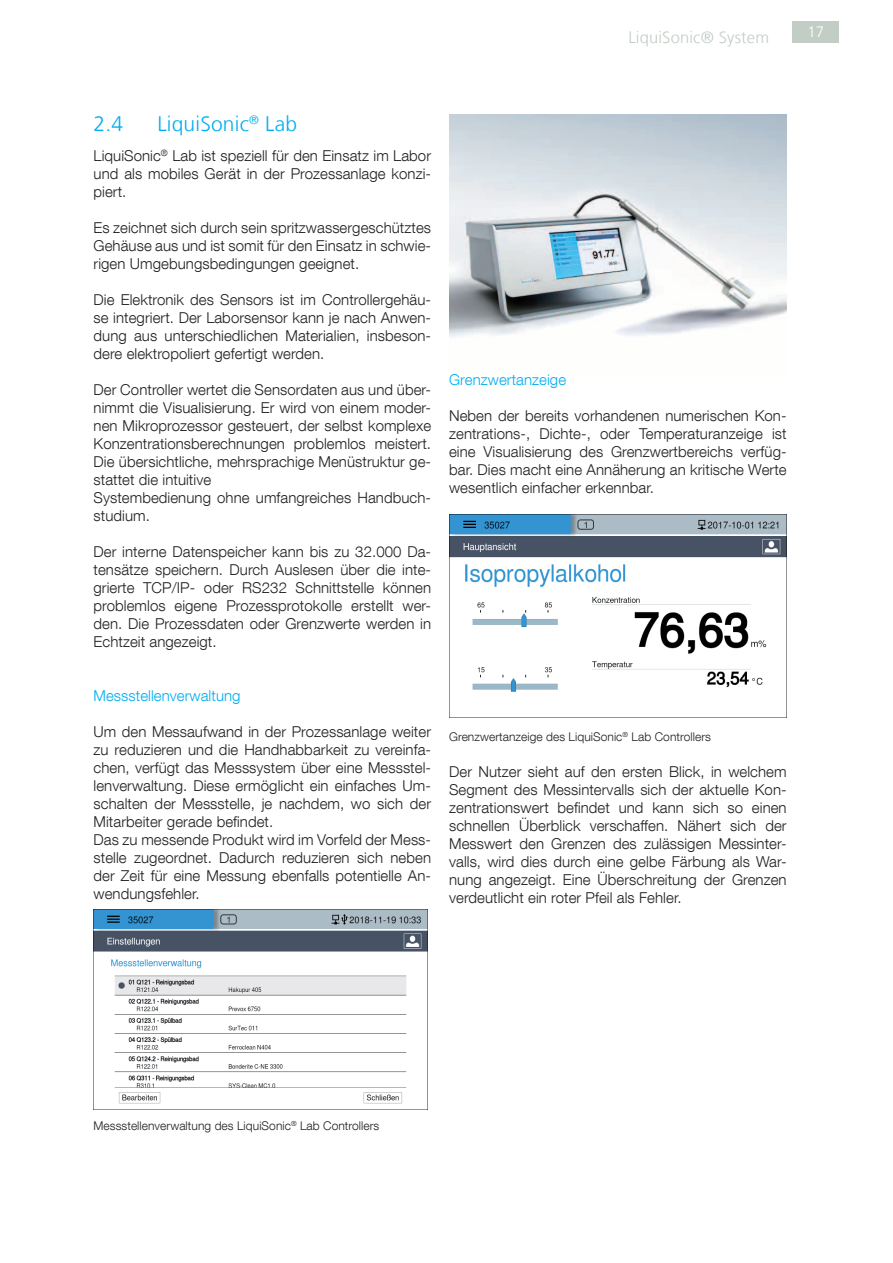
<style>
.page{position:relative;width:893px;height:1263px;background:#fff}
.page>*{position:absolute;margin:0;border:0;box-sizing:border-box;transform-origin:0 0}
.t1{font:300 21px "Frutiger LT Com";letter-spacing:.01em;color:#00aeef}
.t2{font:300 16.5px "Frutiger LT Com";letter-spacing:.01em;color:#c2cdc5}
.t3{font:300 15px/18px "Helvetica Neue LT Com";letter-spacing:.005em;color:#231f20;text-align:justify}
.t4{font:300 15px "Helvetica Neue LT Com";letter-spacing:.005em;color:#00aeef}
.t5{font:300 15px "Frutiger LT Com";color:#fff}
.t6{font:300 12px "Helvetica Neue LT Com";letter-spacing:.005em;color:#231f20}
</style>
<div class="page">
<div style="left:792px;top:21px;width:47px;height:22px;background:#c2cdc5"></div>
<img style="left:449px;top:115px;width:338px;height:223px">
<img style="left:94px;top:909px;width:333px;height:201px">
<img style="left:449px;top:514px;width:338px;height:203px">
<p class="t2" style="left:628px;top:27px;width:142px">LiquiSonic® System</p>
<p class="t5" style="left:808px;top:23px;width:18px">17</p>
<h1 class="t1" style="left:94px;top:111px;width:31px">2.4</h1>
<h1 class="t1" style="left:157px;top:111px;width:141px">LiquiSonic<sup>®</sup> Lab</h1>
<p class="t3" style="left:94px;top:147px;width:339px">LiquiSonic<sup>®</sup> Lab ist speziell für den Einsatz im Labor und als mobiles Gerät in der Prozessanlage konzi&shy;piert.</p>
<p class="t3" style="left:94px;top:219px;width:339px">Es zeichnet sich durch sein spritzwassergeschütztes Gehäuse aus und ist somit für den Einsatz in schwie&shy;rigen Umgebungsbedingungen geeignet.</p>
<p class="t3" style="left:94px;top:291px;width:339px">Die Elektronik des Sensors ist im Controllergehäu&shy;se integriert. Der Laborsensor kann je nach Anwen&shy;dung aus unterschiedlichen Materialien, insbeson&shy;dere elektropoliert gefertigt werden.</p>
<p class="t3" style="left:94px;top:381px;width:339px;text-align:left">Der Controller wertet die Sensordaten aus und über&shy;nimmt die Visualisierung. Er wird von einem moder&shy;nen Mikroprozessor gesteuert, der selbst komplexe Konzentrationsberechnungen problemlos meistert.<br>Die übersichtliche, mehrsprachige Menüstruktur ge&shy;stattet die intuitive<br>Systembedienung ohne umfangreiches Handbuch&shy;studium.</p>
<p class="t3" style="left:94px;top:543px;width:339px">Der interne Datenspeicher kann bis zu 32.000 Da&shy;tensätze speichern. Durch Auslesen über die inte&shy;grierte TCP/IP- oder RS232 Schnittstelle können problemlos eigene Prozessprotokolle erstellt wer&shy;den. Die Prozessdaten oder Grenzwerte werden in Echtzeit angezeigt.</p>
<p class="t4" style="left:94px;top:687px;width:149px">Messstellenverwaltung</p>
<p class="t3" style="left:94px;top:723px;width:339px;text-align:left">Um den Messaufwand in der Prozessanlage weiter zu reduzieren und die Handhabbarkeit zu vereinfa&shy;chen, verfügt das Messsystem über eine Messstel&shy;lenverwaltung. Diese ermöglicht ein einfaches Um&shy;schalten der Messstelle, je nachdem, wo sich der Mitarbeiter gerade befindet.<br>Das zu messende Produkt wird im Vorfeld der Mess&shy;stelle zugeordnet. Dadurch reduzieren sich neben der Zeit für eine Messung ebenfalls potentielle An&shy;wendungsfehler.</p>
<p class="t4" style="left:449px;top:370px;width:119px">Grenzwertanzeige</p>
<p class="t3" style="left:449px;top:406px;width:339px">Neben der bereits vorhandenen numerischen Kon&shy;zentrations-, Dichte-, oder Temperaturanzeige ist eine Visualisierung des Grenzwertbereichs verfüg&shy;bar. Dies macht eine Annäherung an kritische Werte wesentlich einfacher erkennbar.</p>
<p class="t6" style="left:449px;top:730px;width:263px">Grenzwertanzeige des LiquiSonic<sup>®</sup> Lab Controllers</p>
<p class="t3" style="left:449px;top:763px;width:339px">Der Nutzer sieht auf den ersten Blick, in welchem Segment des Messintervalls sich der aktuelle Kon&shy;zentrationswert befindet und kann sich so einen schnellen Überblick verschaffen. Nähert sich der Messwert den Grenzen des zulässigen Messinter&shy;valls, wird dies durch eine gelbe Färbung als War&shy;nung angezeigt. Eine Überschreitung der Grenzen verdeutlicht ein roter Pfeil als Fehler.</p>
<p class="t6" style="left:94px;top:1118px;width:287px">Messstellenverwaltung des LiquiSonic<sup>®</sup> Lab Controllers</p>
</div>
